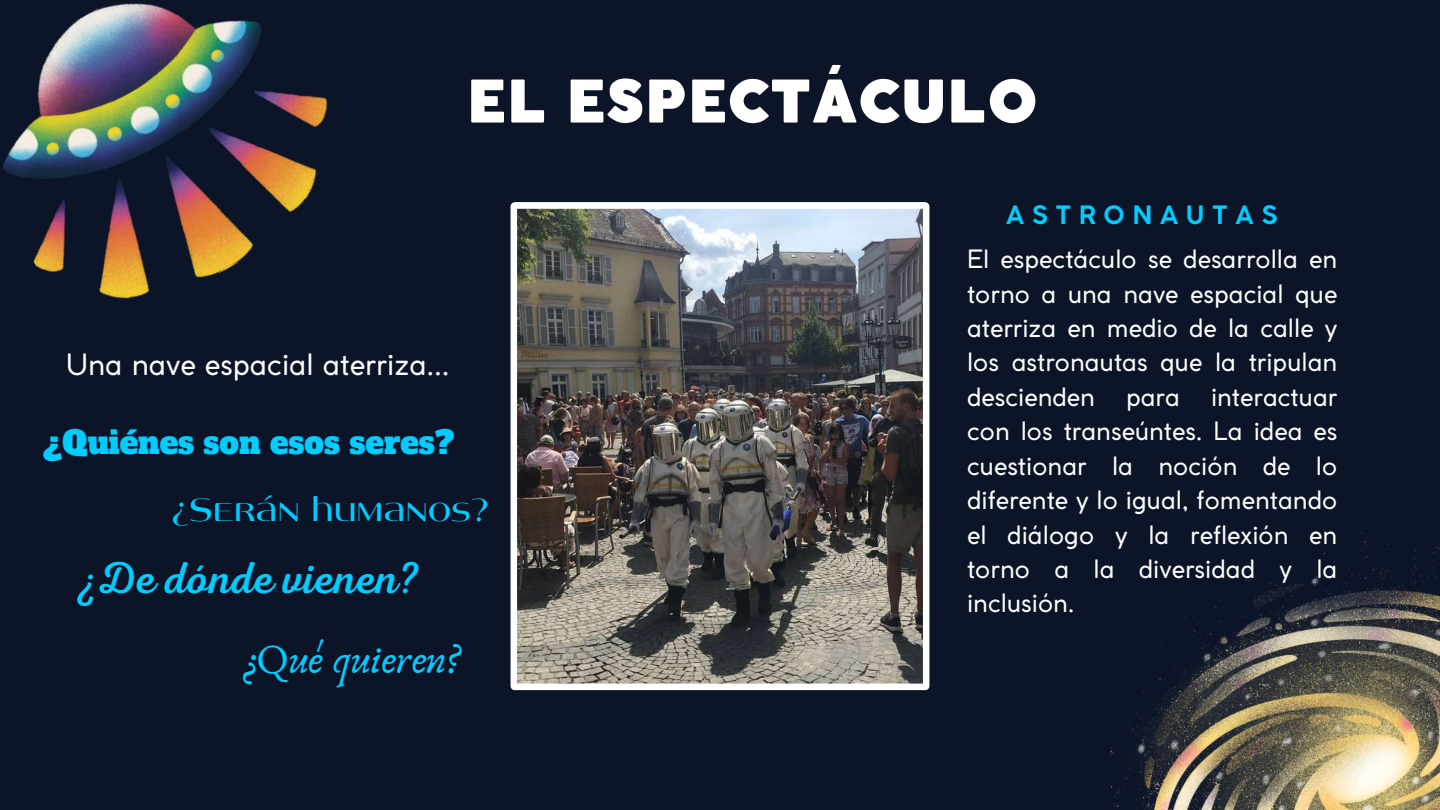
<style>
.page{position:relative;width:1440px;height:810px;background:#0c1428}
.page>*{position:absolute;margin:0;border:0;box-sizing:border-box;transform-origin:0 0}
.t1{font:900 58px "Coco Gothic";color:#fff}
.t2{font:45px "RTL Adam Script Regular";color:#0cf}
.t3{font:43px "Anaktoria";color:#0cf}
.t4{font:34.7px "Angelica";color:#0cf}
.t5{font:31px "Alfa Slab One";color:#0cf}
.t6{font:29.1px "Coco Gothic";color:#fff}
.t7{font:25px/34.4px "Coco Gothic";color:#fff;text-align:justify}
.t8{font:700 25px "Coco Gothic";letter-spacing:.315em;color:#0cf}
</style>
<div class="page">
<img style="left:1109px;top:533px;width:331px;height:277px">
<img style="left:510px;top:202px;width:420px;height:488px">
<img style="left:3px;top:3px;width:325px;height:296px">
<h1 class="t1" style="left:466px;top:79px;width:572px">EL ESPECTÁCULO</h1>
<p class="t6" style="left:66px;top:353px;width:385px">Una nave espacial aterriza...</p>
<p class="t5" style="left:43px;top:422px;width:413px">¿Quiénes son esos seres?</p>
<h3 class="t4" style="left:172px;top:496px;width:318px">¿Serán humanos?</h3>
<h2 class="t2" style="left:77px;top:552px;width:346px">¿De dónde vienen?</h2>
<h3 class="t3" style="left:243px;top:634px;width:218px">¿Qué quieren?</h3>
<p class="t8" style="left:1006px;top:206px;width:273px">ASTRONAUTAS</p>
<p class="t7" style="left:967px;top:244px;width:372px">El espectáculo se desarrolla en torno a una nave espacial que aterriza en medio de la calle y los astronautas que la tripulan descienden para interactuar con los transeúntes. La idea es cuestionar la noción de lo diferente y lo igual, fomentando el diálogo y la reflexión en torno a la diversidad y la inclusión.</p>
</div>
